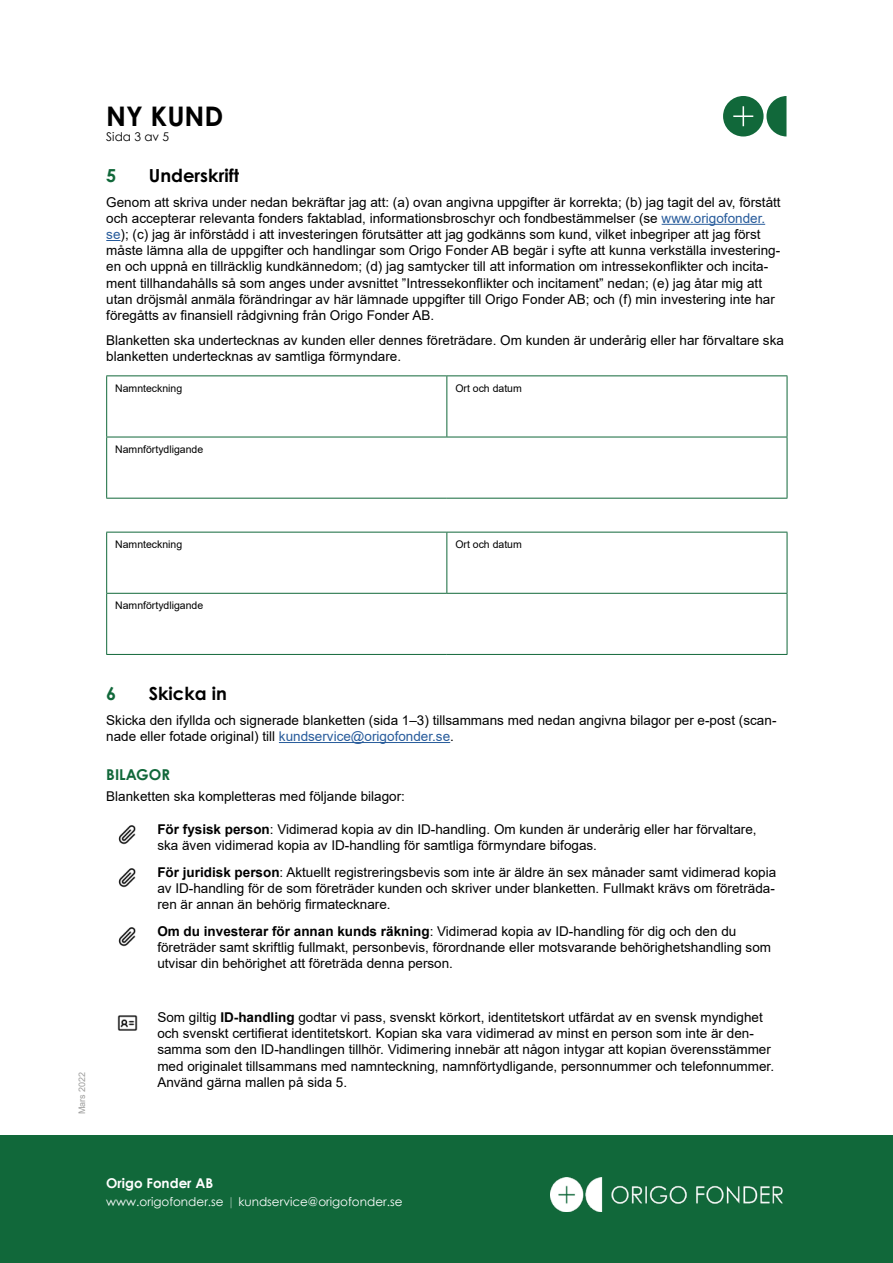
<style>
.page{position:relative;width:893px;height:1263px;background:#fff}
.page>*{position:absolute;margin:0;border:0;box-sizing:border-box;transform-origin:0 0}
.t1{font:700 27px "Century Gothic Pro";color:#000}
.t2{font:700 18px "Century Gothic Pro";color:#000}
.t3{font:700 18px "Century Gothic Pro";color:#11683a}
.t4{font:700 15px "Century Gothic Pro";color:#11683a}
.t5{font:13.5px/16.2px "Arial";color:#000}
.t6{font:700 13.5px "Century Gothic";color:#fff}
.t7{font:12px "Century Gothic";color:#fff}
.t8{font:12px "Century Gothic";color:#000}
.t9{font:10.5px "Arial";color:#000}
.t10{font:9px "Arial";color:#9d9d9c}
.s1{color:#275b9b}
.s2{font-weight:700}
.s3{color:#88b49d}
</style>
<div class="page">
<div style="left:0;top:1135px;width:893px;height:128px;background:#11683a"></div>
<svg style="left:723px;top:96px;width:63px;height:40px"></svg>
<img style="left:550px;top:1178px;width:233px;height:33px">
<hr style="left:662px;top:224px;width:103px;height:1px;background:#275b9b">
<svg style="left:106px;top:240px;width:15px;height:1px"></svg>
<hr style="left:279px;top:742px;width:171px;height:1px;background:#275b9b">
<hr style="left:106px;top:375px;width:341px;height:1px;background:#11683a">
<hr style="left:106px;top:376px;width:1px;height:61px;background:#11683a">
<hr style="left:447px;top:375px;width:340px;height:1px;background:#11683a">
<hr style="left:446px;top:376px;width:1px;height:61px;background:#11683a">
<hr style="left:787px;top:376px;width:1px;height:61px;background:#11683a">
<hr style="left:106px;top:437px;width:341px;height:1px;background:#11683a">
<hr style="left:106px;top:437px;width:1px;height:61px;background:#11683a">
<hr style="left:447px;top:437px;width:340px;height:1px;background:#11683a">
<hr style="left:787px;top:437px;width:1px;height:61px;background:#11683a">
<hr style="left:106px;top:498px;width:341px;height:1px;background:#11683a">
<hr style="left:447px;top:498px;width:340px;height:1px;background:#11683a">
<hr style="left:106px;top:532px;width:341px;height:1px;background:#11683a">
<hr style="left:106px;top:532px;width:1px;height:61px;background:#11683a">
<hr style="left:447px;top:532px;width:340px;height:1px;background:#11683a">
<hr style="left:446px;top:532px;width:1px;height:61px;background:#11683a">
<hr style="left:787px;top:532px;width:1px;height:61px;background:#11683a">
<hr style="left:106px;top:593px;width:341px;height:1px;background:#11683a">
<hr style="left:106px;top:594px;width:1px;height:60px;background:#11683a">
<hr style="left:447px;top:593px;width:340px;height:1px;background:#11683a">
<hr style="left:787px;top:594px;width:1px;height:60px;background:#11683a">
<hr style="left:106px;top:654px;width:341px;height:1px;background:#11683a">
<hr style="left:447px;top:654px;width:340px;height:1px;background:#11683a">
<img style="left:118px;top:825px;width:18px;height:20px">
<img style="left:118px;top:868px;width:18px;height:20px">
<img style="left:118px;top:927px;width:18px;height:20px">
<img style="left:117px;top:1015px;width:21px;height:16px">
<h1 class="t1" style="left:106px;top:100px;width:119px">NY KUND</h1>
<p class="t8" style="left:106px;top:128px;width:64px">Sida 3 av 5</p>
<h2 class="t3" style="left:106px;top:164px;width:12px">5</h2>
<h2 class="t2" style="left:149px;top:164px;width:92px">Underskrift</h2>
<p class="t5" style="left:106px;top:194px;width:676px">Genom att skriva under nedan bekräftar jag att: (a) ovan angivna uppgifter är korrekta; (b) jag tagit del av, förstått och accepterar relevanta fonders faktablad, informationsbroschyr och fondbestämmelser (se <span class="s1">www.origofonder. se</span>); (c) jag är införstådd i att investeringen förutsätter att jag godkänns som kund, vilket inbegriper att jag först måste lämna alla de uppgifter och handlingar som Origo Fonder AB begär i syfte att kunna verkställa investering&shy;en och uppnå en tillräcklig kundkännedom; (d) jag samtycker till att information om intressekonflikter och incita&shy;ment tillhandahålls så som anges under avsnittet ”Intressekonflikter och incitament” nedan; (e) jag åtar mig att utan dröjsmål anmäla förändringar av här lämnade uppgifter till Origo Fonder AB; och (f) min investering inte har föregåtts av finansiell rådgivning från Origo Fonder AB.</p>
<p class="t5" style="left:106px;top:332px;width:679px">Blanketten ska undertecknas av kunden eller dennes företrädare. Om kunden är underårig eller har förvaltare ska blanketten undertecknas av samtliga förmyndare.</p>
<p class="t9" style="left:115px;top:381px;width:69px">Namnteckning</p>
<p class="t9" style="left:455px;top:381px;width:68px">Ort och datum</p>
<p class="t9" style="left:115px;top:442px;width:90px">Namnförtydligande</p>
<p class="t9" style="left:115px;top:537px;width:69px">Namnteckning</p>
<p class="t9" style="left:455px;top:537px;width:68px">Ort och datum</p>
<p class="t9" style="left:115px;top:598px;width:90px">Namnförtydligande</p>
<p class="t10" style="left:76px;top:1114px;width:44px;rotate:-90deg">Mars 2022</p>
<h2 class="t3" style="left:106px;top:682px;width:12px">6</h2>
<h2 class="t2" style="left:149px;top:682px;width:80px">Skicka in</h2>
<p class="t5" style="left:106px;top:712px;width:672px">Skicka den ifyllda och signerade blanketten (sida 1–3) tillsammans med nedan angivna bilagor per e-post (scan&shy;nade eller fotade original) till <span class="s1">kundservice@origofonder.se</span>.</p>
<p class="t4" style="left:106px;top:765px;width:65px">BILAGOR</p>
<p class="t5" style="left:106px;top:788px;width:300px">Blanketten ska kompletteras med följande bilagor:</p>
<p class="t5" style="left:157px;top:821px;width:601px"><span class="s2">För fysisk person</span>: Vidimerad kopia av din ID-handling. Om kunden är underårig eller har förvaltare, ska även vidimerad kopia av ID-handling för samtliga förmyndare bifogas.</p>
<p class="t5" style="left:157px;top:864px;width:620px;text-align:justify"><span class="s2">För juridisk person</span>: Aktuellt registreringsbevis som inte är äldre än sex månader samt vidimerad kopia av ID-handling för de som företräder kunden och skriver under blanketten. Fullmakt krävs om företräda&shy;ren är annan än behörig firmatecknare.</p>
<p class="t5" style="left:157px;top:923px;width:615px"><span class="s2">Om du investerar för annan kunds räkning</span>: Vidimerad kopia av ID-handling för dig och den du företräder samt skriftlig fullmakt, personbevis, förordnande eller motsvarande behörighetshandling som utvisar din behörighet att företräda denna person.</p>
<p class="t5" style="left:157px;top:1009px;width:618px">Som giltig <span class="s2">ID-handling</span> godtar vi pass, svenskt körkort, identitetskort utfärdat av en svensk myndighet och svenskt certifierat identitetskort. Kopian ska vara vidimerad av minst en person som inte är den&shy;samma som den ID-handlingen tillhör. Vidimering innebär att någon intygar att kopian överensstämmer med originalet tillsammans med namnteckning, namnförtydligande, personnummer och telefonnummer.<br>Använd gärna mallen på sida 5.</p>
<p class="t6" style="left:106px;top:1173px;width:108px">Origo Fonder AB</p>
<p class="t7" style="left:106px;top:1193px;width:298px">www.origofonder.se <span class="s3">|</span> kundservice@origofonder.se</p>
</div>
